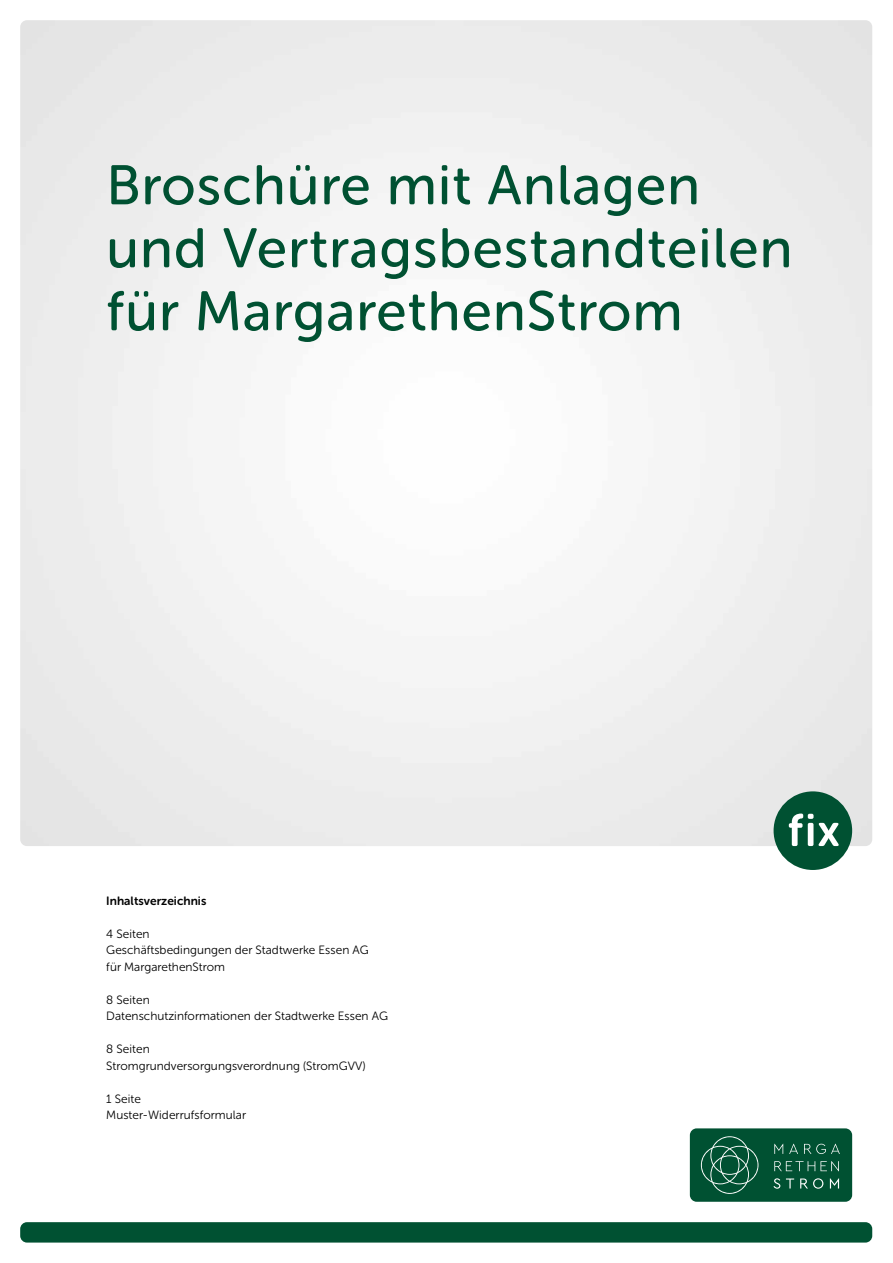
<style>
.page{position:relative;width:893px;height:1263px;background:#fff}
.page>*{position:absolute;margin:0;border:0;box-sizing:border-box;transform-origin:0 0}
.t1{font:55.5px/63px "Museo Sans Rounded 500";letter-spacing:.02em;color:#005132}
.t2{font:12px/16.5px "Museo Sans Rounded 300";letter-spacing:.005em;color:#000}
.t3{font:12px "Museo Sans Rounded 700";letter-spacing:.005em;color:#000}
</style>
<div class="page">
<div style="left:20px;top:1222px;width:852px;height:20px;background:#005132;border-radius:7px"></div>
<img style="left:20px;top:20px;width:852px;height:826px">
<div style="left:774px;top:791px;width:78px;height:79px;background:#005132;border-radius:50%"></div>
<svg style="left:789px;top:813px;width:50px;height:33px"></svg>
<div style="left:690px;top:1128px;width:162px;height:74px;background:#005132;border-radius:7px"></div>
<svg style="left:701px;top:1136px;width:57px;height:58px"></svg>
<svg style="left:773px;top:1178px;width:66px;height:11px"></svg>
<svg style="left:774px;top:1161px;width:65px;height:10px"></svg>
<svg style="left:774px;top:1144px;width:66px;height:10px"></svg>
<h1 class="t1" style="left:106px;top:154px;width:688px">Broschüre mit Anlagen und Vertragsbestandteilen für MargarethenStrom</h1>
<p class="t3" style="left:106px;top:894px;width:102px">Inhaltsverzeichnis</p>
<p class="t2" style="left:106px;top:925px;width:264px">4 Seiten<br>Geschäftsbedingungen der Stadtwerke Essen AG für MargarethenStrom</p>
<p class="t2" style="left:106px;top:991px;width:283px">8 Seiten<br>Datenschutzinformationen der Stadtwerke Essen AG</p>
<p class="t2" style="left:106px;top:1041px;width:261px">8 Seiten<br>Stromgrundversorgungsverordnung (StromGVV)</p>
<p class="t2" style="left:106px;top:1090px;width:141px">1 Seite<br>Muster-Widerrufsformular</p>
</div>
